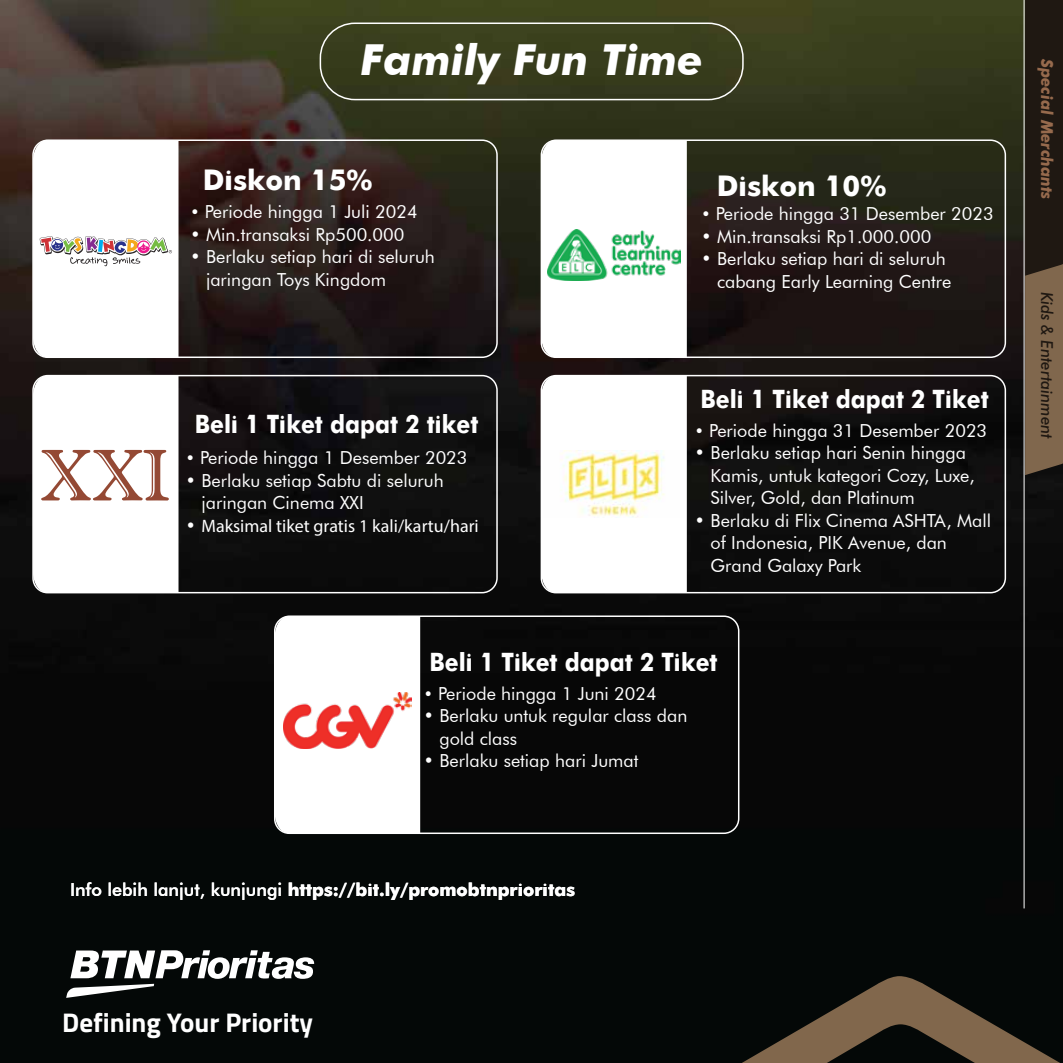
<style>
.page{position:relative;width:1063px;height:1063px;background:#fff}
.page>*{position:absolute;margin:0;border:0;box-sizing:border-box;transform-origin:0 0}
.t1{font:italic 700 42.75px "Futura BT";color:#fff}
.t2{font:700 28.5px "Futura";color:#fff}
.t3{font:700 27px "Titillium Web";color:#fff}
.t4{font:700 25.35px "Futura";color:#fff;scale:.9 1}
.t5{font:18px/22.5px "Futura BT";color:#fff}
.t6{font:700 18px "Futura";color:#fff}
.t7{font:18px "Myriad Pro";color:#fff}
.t8{font:italic 500 16.5px "Futura BT";color:#1f1812;scale:.96 1}
.t9{font:italic 700 16.5px "Futura BT";color:#966a4d;scale:.94 1}
.s1{font-size:16.5px}
.s2{font-family:"Futura BT"}
.s3{font-family:"Futura BT";font-weight:500}
</style>
<div class="page">
<img style="left:0;top:0;width:1063px;height:1063px">
<div style="left:320px;top:23px;width:424px;height:77px;border:2px solid #fff;border-radius:35px"></div>
<svg style="left:707px;top:976px;width:356px;height:87px;background:#322b20"></svg>
<svg style="left:66px;top:950px;width:248px;height:48px"></svg>
<hr style="left:1024px;top:0;width:1px;height:908px;background:#fff">
<svg style="left:1025px;top:0;width:38px;height:475px;background:#47382a"></svg>
<svg style="left:541px;top:376px;width:146px;height:217px"></svg>
<div style="left:541px;top:375px;width:465px;height:218px;border:2px solid #fff;border-radius:15px"></div>
<svg style="left:541px;top:140px;width:146px;height:217px"></svg>
<div style="left:541px;top:139px;width:465px;height:219px;border:2px solid #fff;border-radius:15px"></div>
<div style="left:32px;top:375px;width:466px;height:218px;border:2px solid #fff;border-radius:15px"></div>
<div style="left:32px;top:139px;width:466px;height:219px;border:2px solid #fff;border-radius:15px"></div>
<svg style="left:33px;top:376px;width:146px;height:217px"></svg>
<svg style="left:33px;top:140px;width:146px;height:217px"></svg>
<img style="left:547px;top:230px;width:133px;height:51px">
<img style="left:544px;top:450px;width:141px;height:68px">
<svg style="left:275px;top:616px;width:145px;height:217px"></svg>
<div style="left:274px;top:615px;width:465px;height:219px;border:2px solid #fff;border-radius:15px"></div>
<img style="left:284px;top:693px;width:127px;height:56px">
<h1 class="t1" style="left:360px;top:33px;width:344px">Family Fun Time</h1>
<h2 class="t2" style="left:203px;top:159px;width:171px">Diskon 15%</h2>
<p class="t5" style="left:190px;top:201px;width:229px"><span class="s1">•</span> Periode hingga 1 Juli 2024</p>
<p class="t5" style="left:190px;top:223px;width:216px">• Min.transaksi Rp500.000</p>
<p class="t5" style="left:206px;top:246px;width:230px;text-indent:-16px">• Berlaku setiap hari di seluruh jaringan Toys Kingdom</p>
<h3 class="t4" style="left:195px;top:405px;width:317px">Beli 1 Tiket dapat 2 tiket</h3>
<p class="t5" style="left:186px;top:446px;width:284px"><span class="s1">•</span> Periode hingga 1 Desember 2023</p>
<p class="t5" style="left:201px;top:469px;width:244px;text-indent:-16px">• Berlaku setiap Sabtu di seluruh jaringan Cinema XXI</p>
<p class="t7" style="left:186px;top:515px;width:295px"><span class="s2">•</span> Maksimal tiket gratis 1 kali/kartu/hari</p>
<h2 class="t2" style="left:717px;top:165px;width:171px">Diskon 10%</h2>
<p class="t5" style="left:701px;top:202px;width:294px"><span class="s1">•</span> Periode hingga 31 Desember 2023</p>
<p class="t5" style="left:701px;top:225px;width:232px">• Min.transaksi Rp1.000.000</p>
<p class="t5" style="left:701px;top:247px;width:252px;text-align:right">• Berlaku setiap hari di seluruh cabang Early Learning Centre</p>
<h3 class="t4" style="left:701px;top:380px;width:322px">Beli 1 Tiket dapat 2 Tiket</h3>
<p class="t5" style="left:695px;top:419px;width:294px"><span class="s1">•</span> Periode hingga 31 Desember 2023</p>
<p class="t5" style="left:711px;top:441px;width:266px;text-indent:-16px">• Berlaku setiap hari Senin hingga<br>Kamis, untuk kategori Cozy, Luxe,<br>Silver, Gold, dan Platinum</p>
<p class="t5" style="left:711px;top:509px;width:282px;text-indent:-16px">• Berlaku di Flix Cinema ASHTA, Mall of Indonesia, PIK Avenue, dan<br>Grand Galaxy Park</p>
<h3 class="t4" style="left:429px;top:644px;width:322px">Beli 1 Tiket dapat 2 Tiket</h3>
<p class="t5" style="left:423px;top:682px;width:235px"><span class="s1">•</span> Periode hingga 1 Juni 2024</p>
<p class="t5" style="left:439px;top:704px;width:250px;text-indent:-16px">• Berlaku untuk regular class dan gold class</p>
<p class="t5" style="left:423px;top:749px;width:216px">• Berlaku setiap hari Jumat</p>
<p class="t6" style="left:70px;top:876px;width:506px"><span class="s3">Info lebih lanjut, kunjungi</span> https://bit.ly/promobtnprioritas</p>
<h3 class="t3" style="left:62px;top:1001px;width:252px">Defining Your Priority</h3>
<p class="t9" style="left:1057px;top:59px;width:151px;rotate:90deg">Special Merchants</p>
<p class="t8" style="left:1057px;top:292px;width:155px;rotate:90deg">Kids &amp; Entertainment</p>
</div>
